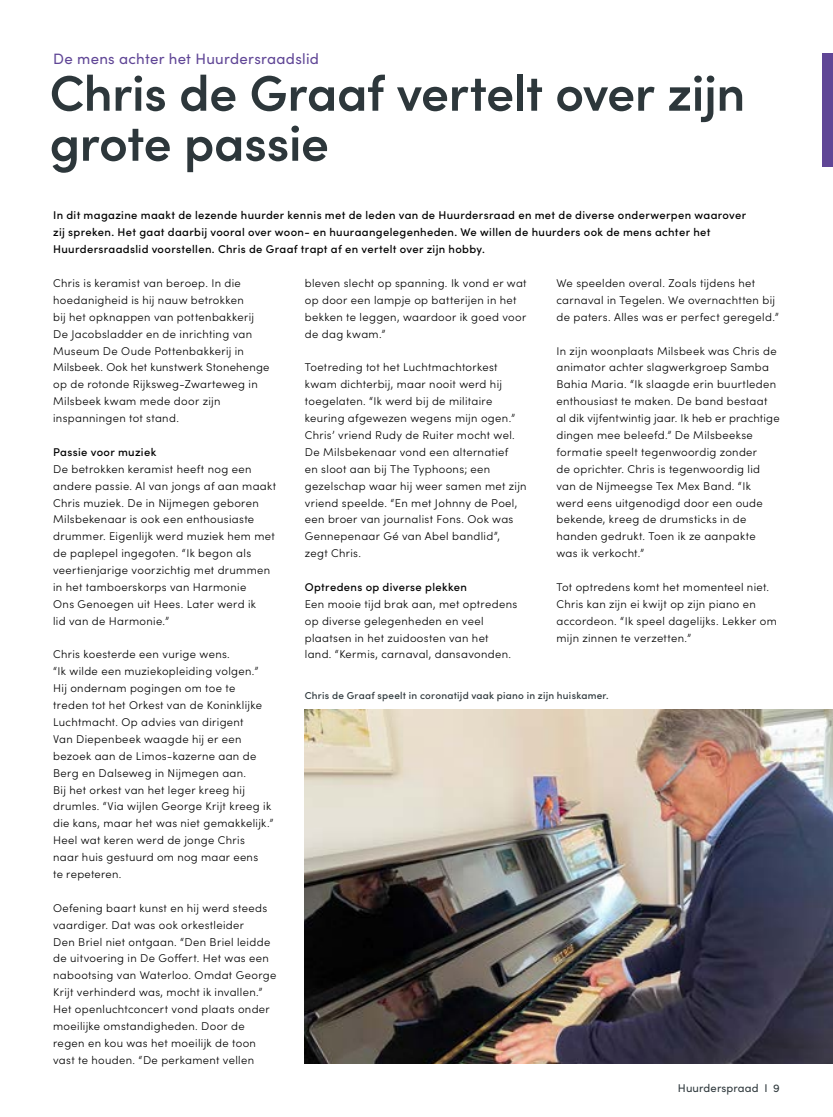
<style>
.page{position:relative;width:833px;height:1117px;background:#fff}
.page>*{position:absolute;margin:0;border:0;box-sizing:border-box;transform-origin:0 0}
.t1{font:600 50px/50px "Sofia Pro";letter-spacing:-.01em;color:#2d373b}
.t2{font:15px "Sofia Pro";letter-spacing:.015em;color:#604696}
.t3{font:300 11.25px/16.9px "Sofia Pro";letter-spacing:.03em;color:#000}
.t4{font:500 11.25px/16.9px "Sofia Pro";letter-spacing:.03em;color:#000}
.t5{font:11.25px "Sofia Pro";letter-spacing:.01em;color:#2d373b}
.t6{font:500 10px "Sofia Pro";letter-spacing:.025em;color:#2d373b}
</style>
<div class="page">
<img style="left:305px;top:709px;width:528px;height:354px">
<div style="left:822px;top:53px;width:11px;height:114px;background:#604696"></div>
<h2 class="t2" style="left:53px;top:48px;width:267px">De mens achter het Huurdersraadslid</h2>
<h1 class="t1" style="left:50px;top:65px;width:697px">Chris de Graaf vertelt over zijn grote passie</h1>
<p class="t4" style="left:53px;top:206px;width:694px">In dit magazine maakt de lezende huurder kennis met de leden van de Huurdersraad en met de diverse onderwerpen waarover zij spreken. Het gaat daarbij vooral over woon- en huuraangelegenheden. We willen de huurders ook de mens achter het<br>Huurdersraadslid voorstellen. Chris de Graaf trapt af en vertelt over zijn hobby.</p>
<p class="t3" style="left:53px;top:274px;width:218px">Chris is keramist van beroep. In die hoedanigheid is hij nauw betrokken<br>bij het opknappen van pottenbakkerij De Jacobsladder en de inrichting van Museum De Oude Pottenbakkerij in Milsbeek. Ook het kunstwerk Stonehenge op de rotonde Rijksweg-Zwarteweg in Milsbeek kwam mede door zijn inspanningen tot stand.</p>
<p class="t4" style="left:53px;top:442px;width:105px">Passie voor muziek</p>
<p class="t3" style="left:53px;top:459px;width:224px">De betrokken keramist heeft nog een andere passie. Al van jongs af aan maakt Chris muziek. De in Nijmegen geboren Milsbekenaar is ook een enthousiaste drummer. Eigenlijk werd muziek hem met de paplepel ingegoten. “Ik begon als veertienjarige voorzichtig met drummen in het tamboerskorps van Harmonie<br>Ons Genoegen uit Hees. Later werd ik<br>lid van de Harmonie.”</p>
<p class="t3" style="left:53px;top:645px;width:222px">Chris koesterde een vurige wens.<br>“Ik wilde een muziekopleiding volgen.” Hij ondernam pogingen om toe te<br>treden tot het Orkest van de Koninklijke Luchtmacht. Op advies van dirigent<br>Van Diepenbeek waagde hij er een bezoek aan de Limos-kazerne aan de Berg en Dalseweg in Nijmegen aan.<br>Bij het orkest van het leger kreeg hij drumles. “Via wijlen George Krijt kreeg ik die kans, maar het was niet gemakkelijk.” Heel wat keren werd de jonge Chris<br>naar huis gestuurd om nog maar eens<br>te repeteren.</p>
<p class="t3" style="left:53px;top:898px;width:225px">Oefening baart kunst en hij werd steeds vaardiger. Dat was ook orkestleider<br>Den Briel niet ontgaan. “Den Briel leidde de uitvoering in De Goffert. Het was een nabootsing van Waterloo. Omdat George Krijt verhinderd was, mocht ik invallen.” Het openluchtconcert vond plaats onder moeilijke omstandigheden. Door de regen en kou was het moeilijk de toon vast te houden. “De perkament vellen</p>
<p class="t3" style="left:556px;top:274px;width:224px">We speelden overal. Zoals tijdens het carnaval in Tegelen. We overnachtten bij de paters. Alles was er perfect geregeld.”</p>
<p class="t3" style="left:556px;top:341px;width:225px">In zijn woonplaats Milsbeek was Chris de animator achter slagwerkgroep Samba Bahia Maria. “Ik slaagde erin buurtleden enthousiast te maken. De band bestaat al dik vijfentwintig jaar. Ik heb er prachtige dingen mee beleefd.” De Milsbeekse formatie speelt tegenwoordig zonder<br>de oprichter. Chris is tegenwoordig lid van de Nijmeegse Tex Mex Band. “Ik werd eens uitgenodigd door een oude bekende, kreeg de drumsticks in de handen gedrukt. Toen ik ze aanpakte<br>was ik verkocht.”</p>
<p class="t3" style="left:556px;top:577px;width:222px">Tot optredens komt het momenteel niet.<br>Chris kan zijn ei kwijt op zijn piano en accordeon. “Ik speel dagelijks. Lekker om mijn zinnen te verzetten.”</p>
<p class="t3" style="left:305px;top:274px;width:223px">bleven slecht op spanning. Ik vond er wat op door een lampje op batterijen in het bekken te leggen, waardoor ik goed voor de dag kwam.”</p>
<p class="t3" style="left:305px;top:358px;width:223px">Toetreding tot het Luchtmachtorkest kwam dichterbij, maar nooit werd hij toegelaten. “Ik werd bij de militaire keuring afgewezen wegens mijn ogen.” Chris’ vriend Rudy de Ruiter mocht wel.<br>De Milsbekenaar vond een alternatief<br>en sloot aan bij The Typhoons; een gezelschap waar hij weer samen met zijn vriend speelde. “En met Johnny de Poel, een broer van journalist Fons. Ook was Gennepenaar Gé van Abel bandlid”,<br>zegt Chris.</p>
<p class="t4" style="left:305px;top:577px;width:164px">Optredens op diverse plekken</p>
<p class="t3" style="left:305px;top:594px;width:214px">Een mooie tijd brak aan, met optredens op diverse gelegenheden en veel plaatsen in het zuidoosten van het land. “Kermis, carnaval, dansavonden.</p>
<p class="t6" style="left:305px;top:687px;width:305px">Chris de Graaf speelt in coronatijd vaak piano in zijn huiskamer.</p>
<p class="t5" style="left:678px;top:1079px;width:103px">Huurderspraad I 9</p>
</div>
